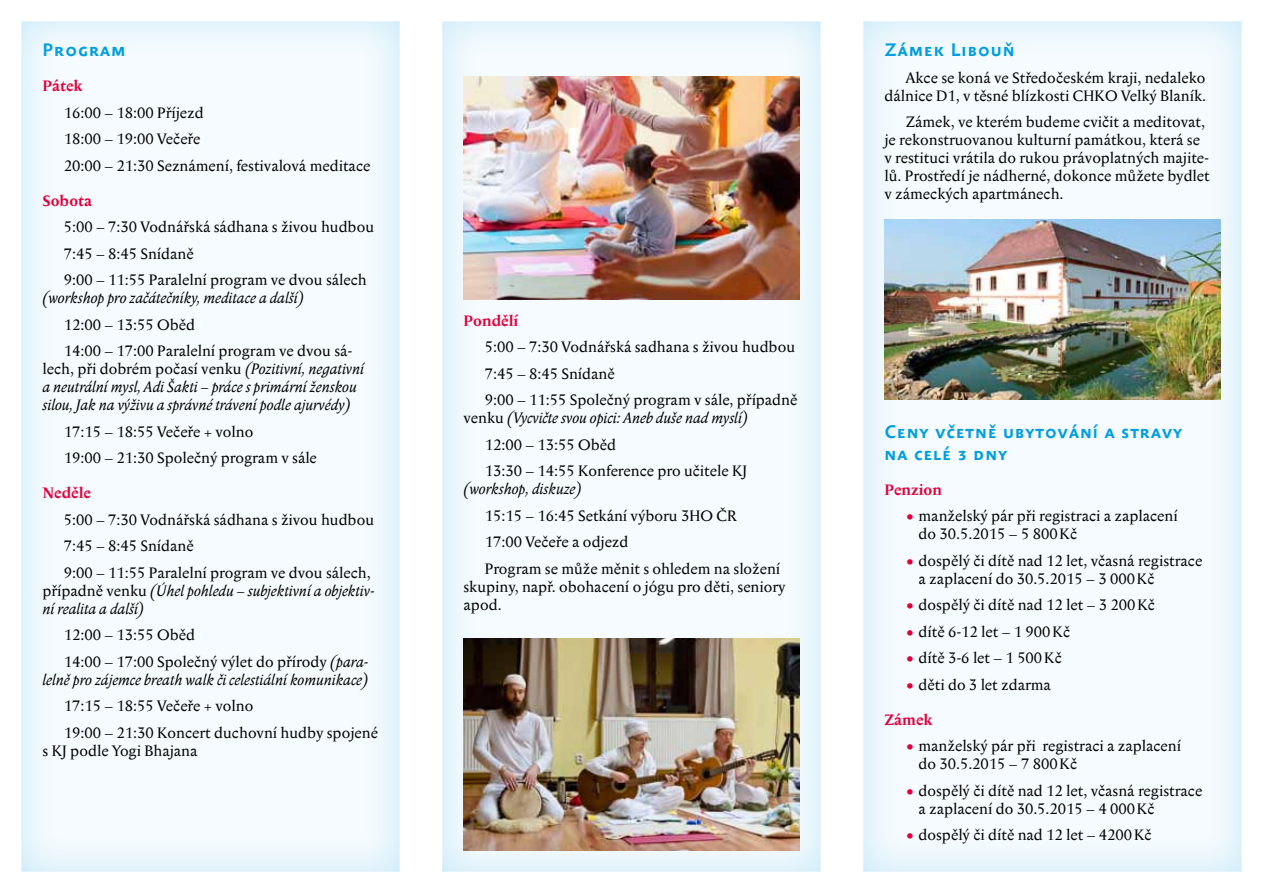
<style>
.page{position:relative;width:1263px;height:893px;background:#fff}
.page>*{position:absolute;margin:0;border:0;box-sizing:border-box;transform-origin:0 0}
.t1{font:500 18px/21.6px "Anselm Sans";letter-spacing:.06em;color:#009ee0}
.t2{font:15px/26.5px "Anselm Serif";color:#000}
.t3{font:italic 15px/18px "Anselm Serif";color:#000}
.t4{font:700 15px "Anselm Serif";color:#e2003b}
.s1{font-style:normal}
.s2{font-style:italic}
.s3{color:#e2003b}
</style>
<div class="page">
<div style="left:21px;top:21px;width:1221px;height:852px;background:#009ee0;opacity:.2"></div>
<img style="left:463px;top:76px;width:336px;height:223px">
<img style="left:463px;top:638px;width:336px;height:212px">
<img style="left:884px;top:219px;width:336px;height:180px">
<p class="t1" style="left:43px;top:39px;width:85px">Program</p>
<p class="t4" style="left:43px;top:75px;width:42px">Pátek</p>
<p class="t2" style="left:64px;top:99px;width:308px">16:00 – 18:00 Příjezd<br>18:00 – 19:00 Večeře<br>20:00 – 21:30 Seznámení, festivalová meditace</p>
<p class="t4" style="left:43px;top:190px;width:51px">Sobota</p>
<p class="t2" style="left:64px;top:214px;width:312px">5:00 – 7:30 Vodnářská sádhana s živou hudbou<br>7:45 – 8:45 Snídaně<br>9:00 – 11:55 Paralelní program ve dvou sálech</p>
<p class="t3" style="left:43px;top:289px;width:263px">(workshop pro začátečníky, meditace a další)</p>
<p class="t2" style="left:64px;top:311px;width:290px">12:00 – 13:55 Oběd<br>14:00 – 17:00 Paralelní program ve dvou sá-</p>
<p class="t3" style="left:43px;top:360px;width:323px"><span class="s1">lech, při dobrém počasí venku</span> (Pozitivní, negativní a neutrální mysl, Adi Šakti – práce s primární ženskou silou, Jak na výživu a správné trávení podle ajurvédy)</p>
<p class="t2" style="left:64px;top:418px;width:255px">17:15 – 18:55 Večeře + volno<br>19:00 – 21:30 Společný program v sále</p>
<p class="t4" style="left:43px;top:482px;width:50px">Neděle</p>
<p class="t2" style="left:64px;top:506px;width:312px">5:00 – 7:30 Vodnářská sádhana s živou hudbou<br>7:45 – 8:45 Snídaně<br>9:00 – 11:55 Paralelní program ve dvou sálech,</p>
<p class="t3" style="left:43px;top:581px;width:333px"><span class="s1">případně venku</span> (Úhel pohledu – subjektivní a objektiv&shy;ní realita a další)</p>
<p class="t2" style="left:64px;top:622px;width:306px">12:00 – 13:55 Oběd<br>14:00 – 17:00 Společný výlet do přírody <span class="s2">(para-</span></p>
<p class="t3" style="left:43px;top:670px;width:327px">lelně pro zájemce breath walk či celestiální komunikace)</p>
<p class="t2" style="left:64px;top:693px;width:316px">17:15 – 18:55 Večeře + volno<br>19:00 – 21:30 Koncert duchovní hudby spojené</p>
<p class="t2" style="left:43px;top:737px;width:156px">s KJ podle Yogi Bhajana</p>
<p class="t4" style="left:463px;top:310px;width:56px">Pondělí</p>
<p class="t2" style="left:485px;top:334px;width:314px">5:00 – 7:30 Vodnářská sadhana s živou hudbou<br>7:45 – 8:45 Snídaně<br>9:00 – 11:55 Společný program v sále, případně</p>
<p class="t2" style="left:485px;top:405px;width:265px;text-indent:-21px">venku <span class="s2">(Vycvičte svou opici: Aneb duše nad myslí)<br></span>12:00 – 13:55 Oběd<br>13:30 – 14:55 Konference pro učitele KJ</p>
<p class="t3" style="left:463px;top:480px;width:119px">(workshop, diskuze)</p>
<p class="t2" style="left:485px;top:502px;width:297px">15:15 – 16:45 Setkání výboru 3HO ČR<br>17:00 Večeře a odjezd<br>Program se může měnit s ohledem na složení</p>
<p class="t2" style="left:463px;top:577px;width:324px;line-height:18px">skupiny, např. obohacení o jógu pro děti, seniory apod.</p>
<p class="t1" style="left:884px;top:39px;width:132px">Zámek Libouň</p>
<p class="t2" style="left:884px;top:68px;width:323px;line-height:18px;text-align:right">Akce se koná ve Středočeském kraji, nedaleko dálnice D1, v těsné blízkosti CHKO Velký Blaník.</p>
<p class="t2" style="left:884px;top:113px;width:327px;line-height:18px;text-indent:21px">Zámek, ve kterém budeme cvičit a meditovat, je rekonstruovanou kulturní památkou, která se v restituci vrátila do rukou právoplatných majite&shy;lů. Prostředí je nádherné, dokonce můžete bydlet v zámeckých apartmánech.</p>
<p class="t1" style="left:884px;top:421px;width:299px">Ceny včetně ubytování a stravy na celé 3 dny</p>
<p class="t4" style="left:884px;top:479px;width:59px">Penzion</p>
<p class="t2" style="left:918px;top:507px;width:261px;line-height:18px;text-indent:-13px"><span class="s3">•</span> manželský pár při registraci a zaplacení do 30.5.2015 – 5 800Kč</p>
<p class="t2" style="left:918px;top:551px;width:285px;line-height:18px;text-indent:-13px"><span class="s3">•</span> dospělý či dítě nad 12 let, včasná registrace a zaplacení do 30.5.2015 – 3 000Kč</p>
<p class="t2" style="left:906px;top:592px;width:251px"><span class="s3">•</span> dospělý či dítě nad 12 let – 3 200Kč</p>
<p class="t2" style="left:906px;top:618px;width:166px"><span class="s3">•</span> dítě 6-12 let – 1 900Kč</p>
<p class="t2" style="left:906px;top:645px;width:158px"><span class="s3">•</span> dítě 3-6 let – 1 500Kč</p>
<p class="t2" style="left:906px;top:671px;width:147px"><span class="s3">•</span> děti do 3 let zdarma</p>
<p class="t4" style="left:884px;top:709px;width:49px">Zámek</p>
<p class="t2" style="left:918px;top:737px;width:264px;line-height:18px;text-indent:-13px"><span class="s3">•</span> manželský pár při registraci a zaplacení do 30.5.2015 – 7 800Kč</p>
<p class="t2" style="left:918px;top:781px;width:285px;line-height:18px;text-indent:-13px"><span class="s3">•</span> dospělý či dítě nad 12 let, včasná registrace a zaplacení do 30.5.2015 – 4 000Kč</p>
<p class="t2" style="left:906px;top:822px;width:247px"><span class="s3">•</span> dospělý či dítě nad 12 let – 4200Kč</p>
</div>
